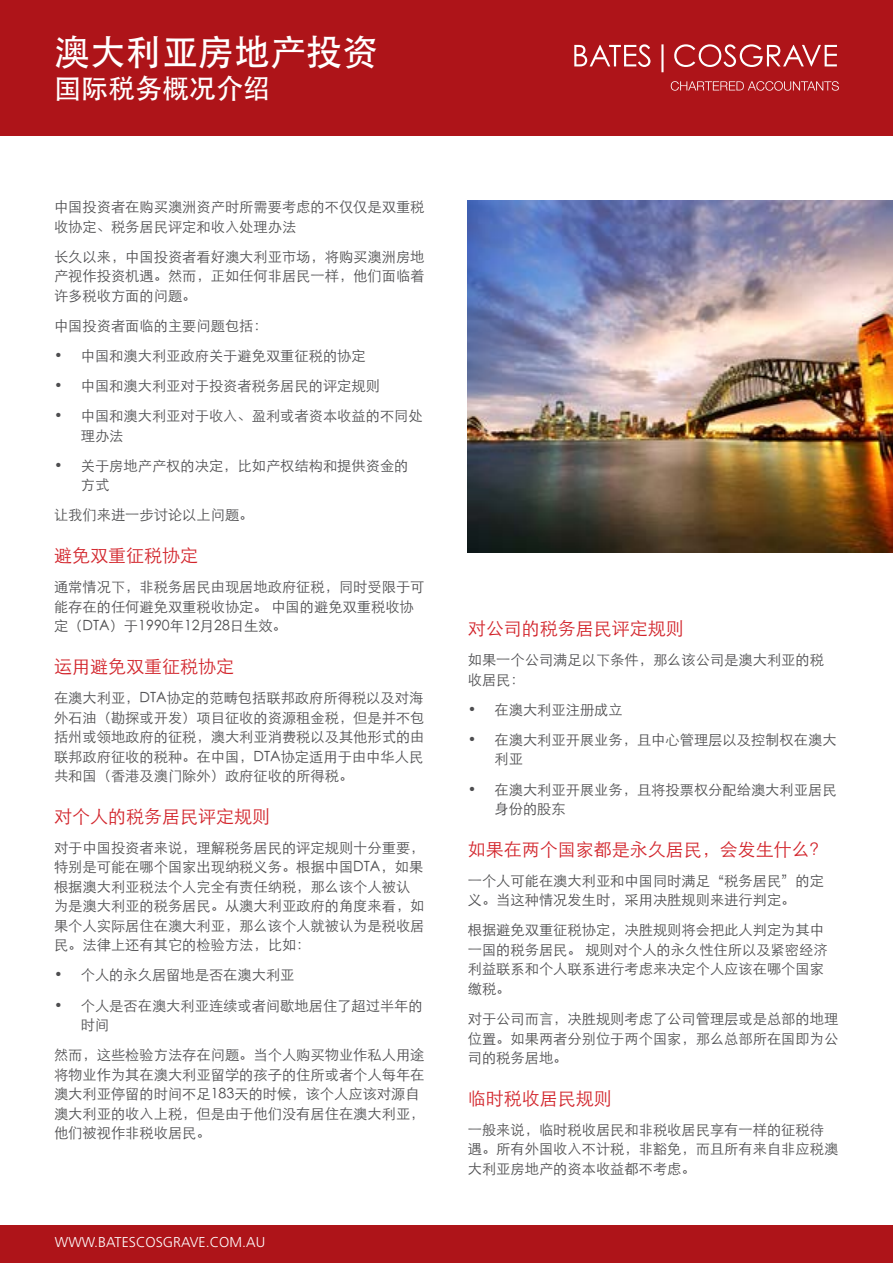
<style>
.page{position:relative;width:893px;height:1263px;background:#fff}
.page>*{position:absolute;margin:0;border:0;box-sizing:border-box;transform-origin:0 0}
.t1{font:36px "ST Heiti";color:#fff}
.t2{font:27px "ST Heiti";color:#fff}
.t3{font:18px "ST Xihei";color:#d2232a}
.t4{font:14.25px/19.5px "ST Xihei";color:#4d4d4f}
.t5{font:300 14.25px "Frutiger";color:#fff}
</style>
<div class="page">
<div style="left:0;top:1226px;width:893px;height:37px;background:#ae1419"></div>
<div style="left:0;top:0;width:893px;height:135px;background:#ae1419"></div>
<svg style="left:671px;top:81px;width:168px;height:10px"></svg>
<svg style="left:574px;top:44px;width:263px;height:28px"></svg>
<img style="left:468px;top:201px;width:425px;height:351px">
<h1 class="t1" style="left:54px;top:34px;width:325px">澳大利亚房地产投资</h1>
<h2 class="t2" style="left:54px;top:74px;width:217px">国际税务概况介绍</h2>
<p class="t4" style="left:54px;top:197px;width:372px">中国投资者在购买澳洲资产时所需要考虑的不仅仅是双重税收协定、税务居民评定和收入处理办法</p>
<p class="t4" style="left:54px;top:247px;width:372px;text-align:justify">长久以来，中国投资者看好澳大利亚市场，将购买澳洲房地产视作投资机遇。然而，正如任何非居民一样，他们面临着许多税收方面的问题。</p>
<p class="t4" style="left:54px;top:316px;width:215px">中国投资者面临的主要问题包括：</p>
<p class="t4" style="left:54px;top:346px;width:313px">• 中国和澳大利亚政府关于避免双重征税的协定</p>
<p class="t4" style="left:54px;top:376px;width:328px">• 中国和澳大利亚对于投资者税务居民的评定规则</p>
<p class="t4" style="left:81px;top:406px;width:344px;text-indent:-27px">• 中国和澳大利亚对于收入、盈利或者资本收益的不同处理办法</p>
<p class="t4" style="left:81px;top:456px;width:329px;text-indent:-27px">• 关于房地产产权的决定，比如产权结构和提供资金的方式</p>
<p class="t4" style="left:54px;top:506px;width:201px">让我们来进一步讨论以上问题。</p>
<p class="t3" style="left:54px;top:547px;width:145px">避免双重征税协定</p>
<p class="t4" style="left:54px;top:577px;width:372px">通常情况下，非税务居民由现居地政府征税，同时受限于可能存在的任何避免双重税收协定。中国的避免双重税收协定（DTA）于1990年12月28日生效。</p>
<p class="t3" style="left:54px;top:657px;width:181px">运用避免双重征税协定</p>
<p class="t4" style="left:54px;top:688px;width:372px;text-align:justify">在澳大利亚，DTA协定的范畴包括联邦政府所得税以及对海外石油（勘探或开发）项目征收的资源租金税，但是并不包括州或领地政府的征税，澳大利亚消费税以及其他形式的由联邦政府征收的税种。在中国，DTA协定适用于由中华人民共和国（香港及澳门除外）政府征收的所得税。</p>
<p class="t3" style="left:54px;top:807px;width:217px">对个人的税务居民评定规则</p>
<p class="t4" style="left:54px;top:838px;width:372px">对于中国投资者来说，理解税务居民的评定规则十分重要，特别是可能在哪个国家出现纳税义务。根据中国DTA，如果根据澳大利亚税法个人完全有责任纳税，那么该个人被认为是澳大利亚的税务居民。从澳大利亚政府的角度来看，如果个人实际居住在澳大利亚，那么该个人就被认为是税收居民。法律上还有其它的检验方法，比如：</p>
<p class="t4" style="left:54px;top:965px;width:242px">• 个人的永久居留地是否在澳大利亚</p>
<p class="t4" style="left:81px;top:996px;width:344px;text-indent:-27px">• 个人是否在澳大利亚连续或者间歇地居住了超过半年的时间</p>
<p class="t4" style="left:54px;top:1045px;width:372px">然而，这些检验方法存在问题。当个人购买物业作私人用途将物业作为其在澳大利亚留学的孩子的住所或者个人每年在澳大利亚停留的时间不足183天的时候，该个人应该对源自澳大利亚的收入上税，但是由于他们没有居住在澳大利亚，他们被视作非税收居民。</p>
<p class="t5" style="left:55px;top:1234px;width:212px">WWW.BATESCOSGRAVE.COM.AU</p>
<p class="t3" style="left:468px;top:619px;width:217px">对公司的税务居民评定规则</p>
<p class="t4" style="left:468px;top:650px;width:358px">如果一个公司满足以下条件，那么该公司是澳大利亚的税收居民：</p>
<p class="t4" style="left:468px;top:700px;width:157px">• 在澳大利亚注册成立</p>
<p class="t4" style="left:495px;top:730px;width:344px;text-indent:-27px">• 在澳大利亚开展业务，且中心管理层以及控制权在澳大利亚</p>
<p class="t4" style="left:495px;top:780px;width:344px;text-indent:-27px">• 在澳大利亚开展业务，且将投票权分配给澳大利亚居民身份的股东</p>
<p class="t3" style="left:468px;top:840px;width:362px">如果在两个国家都是永久居民，会发生什么？</p>
<p class="t4" style="left:468px;top:871px;width:358px">一个人可能在澳大利亚和中国同时满足“税务居民”的定义。当这种情况发生时，采用决胜规则来进行判定。</p>
<p class="t4" style="left:468px;top:920px;width:361px">根据避免双重征税协定，决胜规则将会把此人判定为其中一国的税务居民。规则对个人的永久性住所以及紧密经济利益联系和个人联系进行考虑来决定个人应该在哪个国家缴税。</p>
<p class="t4" style="left:468px;top:1009px;width:372px;text-align:justify">对于公司而言，决胜规则考虑了公司管理层或是总部的地理位置。如果两者分别位于两个国家，那么总部所在国即为公司的税务居地。</p>
<p class="t3" style="left:468px;top:1089px;width:145px">临时税收居民规则</p>
<p class="t4" style="left:468px;top:1120px;width:372px">一般来说，临时税收居民和非税收居民享有一样的征税待遇。所有外国收入不计税，非豁免，而且所有来自非应税澳大利亚房地产的资本收益都不考虑。</p>
</div>
